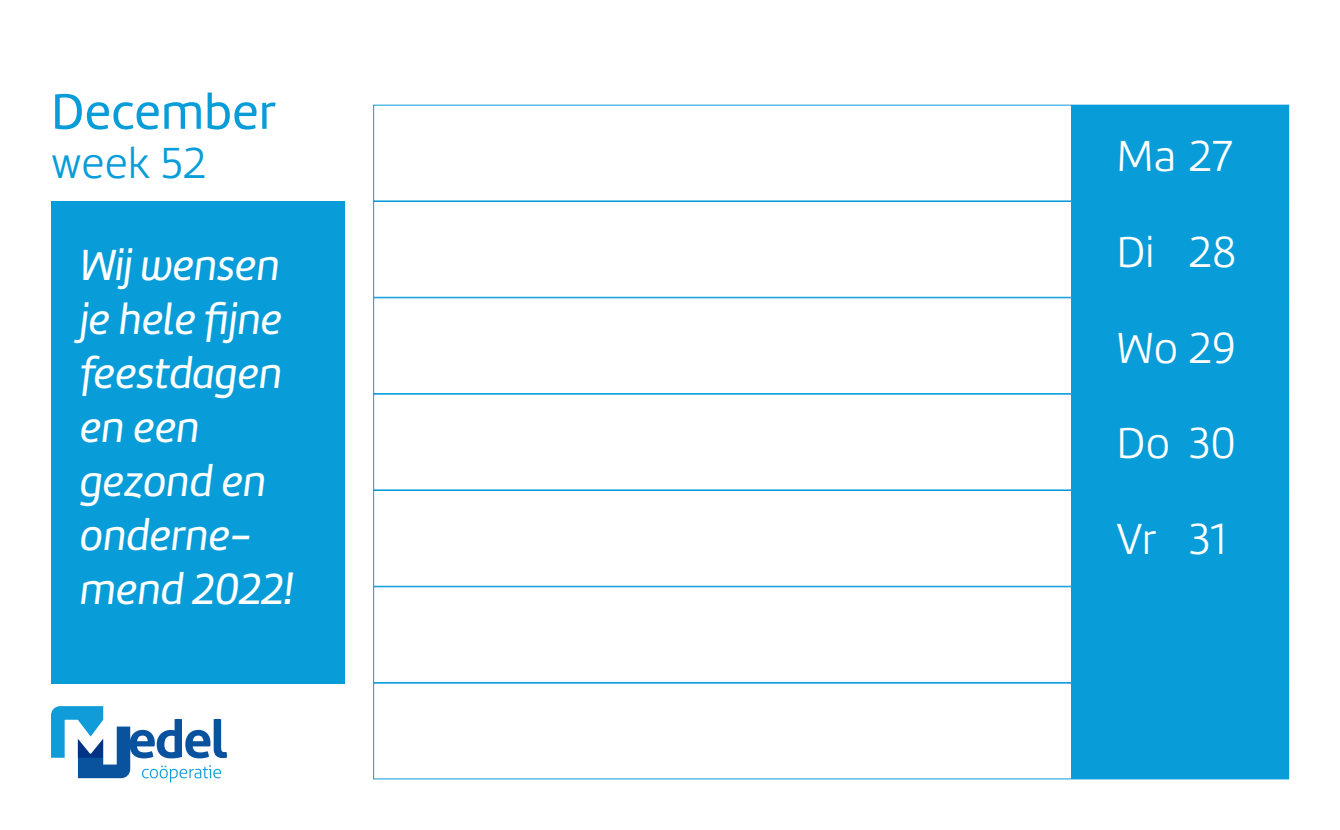
<style>
.page{position:relative;width:1340px;height:830px;background:#fff}
.page>*{position:absolute;margin:0;border:0;box-sizing:border-box;transform-origin:0 0}
.t1{font:51.75px "Marine";color:#089dd9}
.t2{font:italic 45px/54px "Marine";letter-spacing:-.01em;color:#fff}
.t3{font:300 45px/95.9px "Marine";color:#fff;text-align:justify}
.t4{font:300 45px "Marine";color:#089dd9}
</style>
<div class="page">
<div style="left:1070px;top:105px;width:218px;height:673px;background:#089dd9"></div>
<div style="left:51px;top:201px;width:293px;height:481px;background:#089dd9"></div>
<svg style="left:51px;top:706px;width:176px;height:76px"></svg>
<div style="left:373px;top:682px;width:915px;height:96px;border:1px solid #089dd9"></div>
<div style="left:373px;top:586px;width:915px;height:96px;border:1px solid #089dd9"></div>
<div style="left:373px;top:490px;width:915px;height:96px;border:1px solid #089dd9"></div>
<div style="left:373px;top:393px;width:915px;height:97px;border:1px solid #089dd9"></div>
<div style="left:373px;top:297px;width:915px;height:96px;border:1px solid #089dd9"></div>
<div style="left:373px;top:201px;width:915px;height:96px;border:1px solid #089dd9"></div>
<div style="left:373px;top:105px;width:915px;height:96px;border:1px solid #089dd9"></div>
<p class="t1" style="left:51px;top:79px;width:227px">December</p>
<p class="t4" style="left:51px;top:136px;width:157px">week 52</p>
<p class="t3" style="left:1116px;top:107px;width:121px">Ma 27<br>Di 28<br>Wo 29<br>Do 30<br>Vr 31</p>
<p class="t2" style="left:80px;top:237px;width:215px">Wij wensen je hele fijne feestdagen en een gezond en onderne&shy;mend 2022!</p>
</div>
